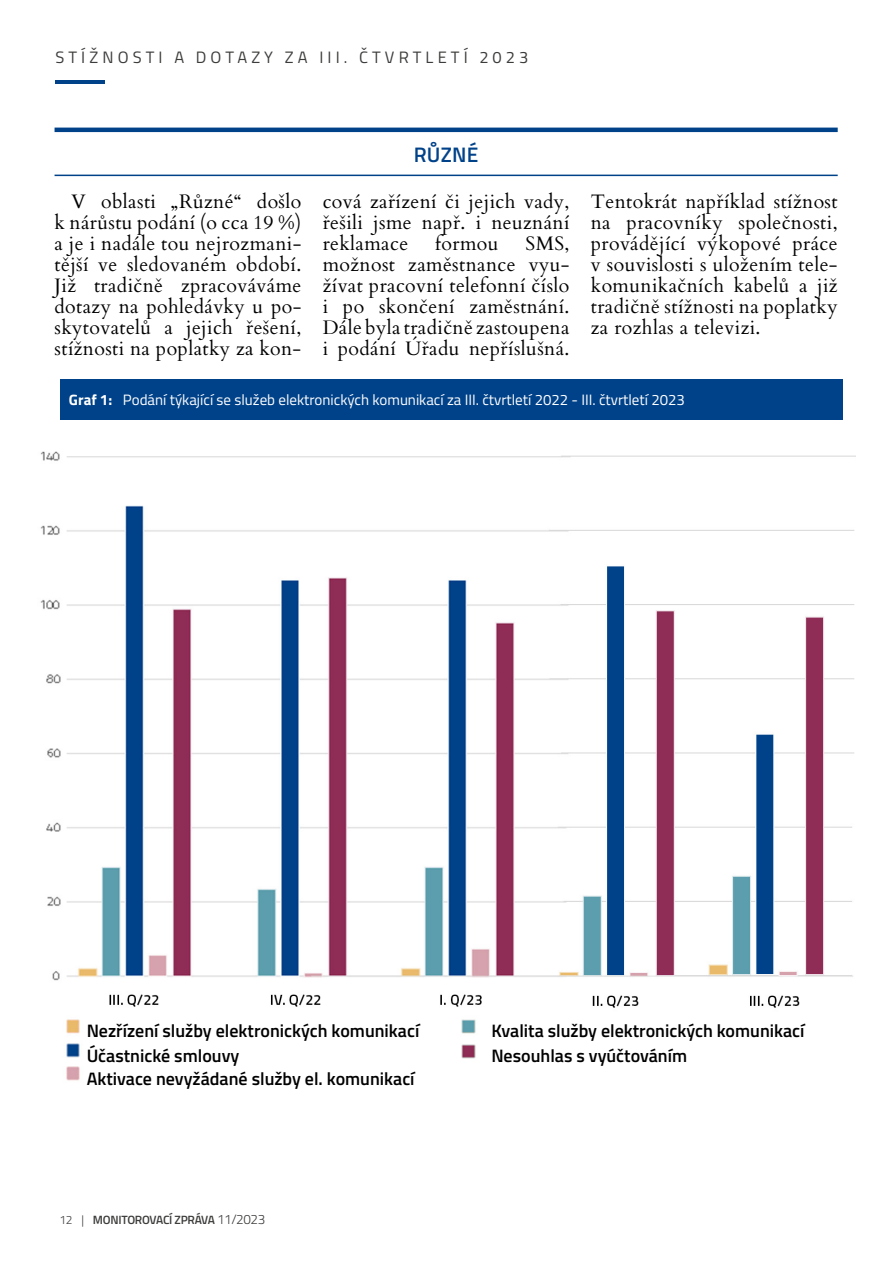
<style>
.page{position:relative;width:893px;height:1263px;background:#fff}
.page>*{position:absolute;margin:0;border:0;box-sizing:border-box;transform-origin:0 0}
.t1{font:600 21px "Titillium";letter-spacing:.01em;color:#004289}
.t2{font:19.5px/21px "Cardo";letter-spacing:.02em;color:#000;text-align:justify}
.t3{font:600 18px/25.3px "Titillium";color:#000}
.t4{font:16.5px "Titillium";letter-spacing:.25em;color:#3c3c3b}
.t5{font:15px "Titillium";color:#fff}
.t6{font:600 12px "Titillium";letter-spacing:-.02em;color:#3c3c3b}
.s1{font-weight:700}
.s2{font-weight:300}
.s3{font-weight:300;font-size:13.5px}
</style>
<div class="page">
<hr style="left:55px;top:80px;width:50px;height:4px;background:#004289">
<div style="left:60px;top:379px;width:783px;height:41px;background:#004289"></div>
<img style="left:40px;top:451px;width:816px;height:630px">
<hr style="left:55px;top:128px;width:783px;height:4px;background:#004289">
<hr style="left:55px;top:175px;width:783px;height:1px;background:#004289">
<p class="t4" style="left:55px;top:46px;width:474px">STÍŽNOSTI A DOTAZY ZA III. ČTVRTLETÍ 2023</p>
<p class="t1" style="left:414px;top:139px;width:66px">RŮZNÉ</p>
<p class="t2" style="left:55px;top:190px;width:248px;text-indent:17px">V oblasti „Různé“ došlo k nárůstu podání (o cca 19 %) a je i nadále tou nejrozmani&shy;tější ve sledovaném období.<br>Již tradičně zpracováváme dotazy na pohledávky u po&shy;skytovatelů a jejich řešení, stížnosti na poplatky za kon-</p>
<p class="t2" style="left:323px;top:190px;width:248px">cová zařízení či jejich vady, řešili jsme např. i neuznání reklamace</p>
<p class="t2" style="left:435px;top:232px;width:65px">formou</p>
<p class="t2" style="left:323px;top:232px;width:248px;text-indent:203px">SMS, možnost zaměstnance vyu&shy;žívat pracovní telefonní číslo i po skončení zaměstnání.<br>Dále byla tradičně zastoupena i podání Úřadu nepříslušná.</p>
<p class="t2" style="left:591px;top:190px;width:248px">Tentokrát například stížnost na pracovníky společnosti, provádějící výkopové práce v souvislosti s uložením tele&shy;komunikačních kabelů a již tradičně stížnosti na poplatky za rozhlas a televizi.</p>
<p class="t5" style="left:69px;top:389px;width:617px"><span class="s1">Graf 1:</span> Podání týkající se služeb elektronických komunikací za III. čtvrtletí 2022 - III. čtvrtletí 2023</p>
<p class="t3" style="left:87px;top:1017px;width:334px">Nezřízení služby elektronických komunikací<br>Účastnické smlouvy</p>
<p class="t3" style="left:87px;top:1065px;width:329px">Aktivace nevyžádané služby el. komunikací</p>
<p class="t6" style="left:60px;top:1211px;width:207px"><span class="s2">12 |</span> MONITOROVACÍ ZPRÁVA <span class="s3">11/2023</span></p>
<p class="t3" style="left:491px;top:1017px;width:315px">Kvalita služby elektronických komunikací<br>Nesouhlas s vyúčtováním</p>
</div>
